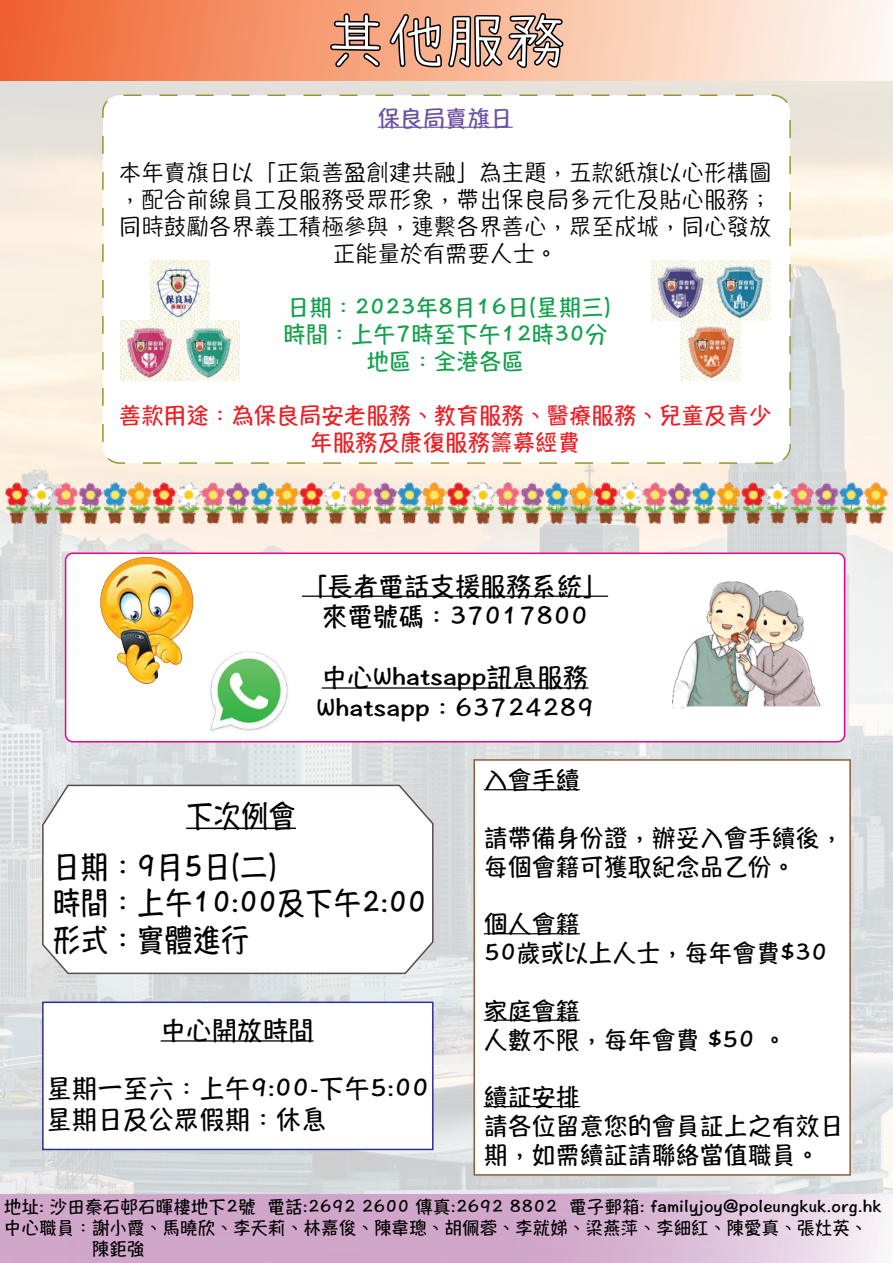
<style>
.page{position:relative;width:893px;height:1263px;background:#fff}
.page>*{position:absolute;margin:0;border:0;box-sizing:border-box;transform-origin:0 0}
.t1{font:60px "Seto Font SP";color:#fff}
.t2{font:30.75px/36.9px "Hannotate TC W7";color:#000;scale:.91 1}
.t3{font:30.3px "Hannotate TC W7";color:#000;scale:.91 1}
.t4{font:25.5px/30.6px "Hannotate TC W7";color:#000}
.t5{font:24px/28.8px "Hannotate TC W7";color:#000}
.t6{font:22.5px/27px "Hannotate TC W5";color:#000;text-align:center}
.t7{font:22.5px/27px "Hannotate TC W7";color:#0fa14a;text-align:center}
.t8{font:22.5px/27px "Hannotate TC W7";color:#ee1d23;text-align:center}
.t9{font:22.5px "Hannotate TC W7";color:#6b51a1}
.t10{font:17.7px "Hannotate TC W7";color:#000}
</style>
<div class="page">
<img style="left:0;top:0;width:893px;height:1194px">
<img style="left:5px;top:482px;width:883px;height:43px">
<div style="left:103px;top:95px;width:687px;height:368px;background:#fff;border-radius:17px"></div>
<div style="left:102px;top:94px;width:689px;height:370px;border:2px dashed #989535;border-radius:17px"></div>
<hr style="left:378px;top:127px;width:135px;height:1px;background:#6b51a1">
<img style="left:651px;top:261px;width:119px;height:59px">
<img style="left:681px;top:320px;width:59px;height:60px">
<img style="left:150px;top:261px;width:60px;height:59px">
<img style="left:120px;top:320px;width:119px;height:60px">
<div style="left:0;top:1px;width:893px;height:79px;background:linear-gradient(to right,#f1652e,#fffdf4)"></div>
<svg style="left:329px;top:13px;width:53px;height:55px;background:#c28061"></svg>
<svg style="left:389px;top:0;width:175px;height:69px;background:#c89479"></svg>
<svg style="left:0;top:1194px;width:892px;height:69px;background:#d6b2d2"></svg>
<div style="left:473px;top:759px;width:378px;height:417px;background:#fff;border:2px solid #8a5e3c"></div>
<hr style="left:484px;top:789px;width:96px;height:1px;background:#000">
<hr style="left:484px;top:933px;width:96px;height:1px;background:#000">
<hr style="left:484px;top:1019px;width:96px;height:2px;background:#000">
<hr style="left:484px;top:1106px;width:96px;height:1px;background:#000">
<div style="left:42px;top:1001px;width:392px;height:149px;background:#fff;border:2px solid #2e3092"></div>
<hr style="left:161px;top:1040px;width:153px;height:1px;background:#000">
<svg style="left:41px;top:783px;width:393px;height:192px"></svg>
<hr style="left:186px;top:827px;width:110px;height:2px;background:#000">
<div style="left:66px;top:553px;width:779px;height:189px;background:#fff;border-radius:7px"></div>
<div style="left:65px;top:552px;width:780px;height:190px;border:2px solid #ed028c;border-radius:7px"></div>
<hr style="left:302px;top:595px;width:306px;height:2px;background:#000">
<hr style="left:322px;top:687px;width:266px;height:2px;background:#000">
<img style="left:100px;top:557px;width:94px;height:126px">
<img style="left:210px;top:652px;width:78px;height:79px">
<img style="left:672px;top:581px;width:149px;height:127px">
<h1 class="t1" style="left:326px;top:6px;width:241px">其他服務</h1>
<p class="t9" style="left:378px;top:103px;width:137px">保良局賣旗日</p>
<p class="t6" style="left:119px;top:158px;width:654px">本年賣旗日以「正氣善盈創建共融」為主題，五款紙旗以心形構圖，配合前線員工及服務受眾形象，帶出保良局多元化及貼心服務；同時鼓勵各界義工積極參與，連繫各界善心，眾至成城，同心發放正能量於有需要人士。</p>
<p class="t7" style="left:283px;top:293px;width:329px">日期：2023年8月16日(星期三)時間：上午7時至下午12時30分地區：全港各區</p>
<p class="t8" style="left:119px;top:401px;width:654px">善款用途：為保良局安老服務、教育服務、醫療服務、兒童及青少年服務及康復服務籌募經費</p>
<h3 class="t4" style="left:302px;top:569px;width:307px;text-align:center">「長者電話支援服務系統」來電號碼︰37017800</h3>
<h3 class="t4" style="left:316px;top:661px;width:279px">中心Whatsapp訊息服務<br>Whatsapp︰63724289</h3>
<h3 class="t3" style="left:186px;top:796px;width:122px">下次例會</h3>
<h2 class="t2" style="left:53px;top:846px;width:412px">日期︰9月5日(二)<br>時間︰上午10:00及下午2:00形式︰實體進行</h2>
<h3 class="t4" style="left:161px;top:1014px;width:154px">中心開放時間</h3>
<h3 class="t4" style="left:46px;top:1072px;width:384px">星期一至六：上午9:00-下午5:00星期日及公眾假期：休息</h3>
<h3 class="t5" style="left:484px;top:765px;width:97px">入會手續</h3>
<h3 class="t5" style="left:484px;top:822px;width:361px">請帶備身份證，辦妥入會手續後，每個會籍可獲取紀念品乙份。</h3>
<h3 class="t5" style="left:484px;top:909px;width:345px">個人會籍<br>50歲或以上人士，每年會費$30</h3>
<h3 class="t5" style="left:484px;top:995px;width:304px">家庭會籍<br>人數不限，每年會費 $50 。</h3>
<h3 class="t5" style="left:484px;top:1081px;width:361px">續証安排<br>請各位留意您的會員証上之有效日期，如需續証請聯絡當值職員。</h3>
<p class="t10" style="left:4px;top:1195px;width:879px">地址: 沙田秦石邨石暉樓地下2號 電話:2692 2600 傳真:2692 8802 電子郵箱: familyjoy@poleungkuk.org.hk</p>
<p class="t10" style="left:4px;top:1216px;width:865px">中心職員：謝小霞、馬曉欣、李天莉、林嘉俊、陳韋璁、胡佩蓉、李就娣、梁燕萍、李細紅、陳愛真、張灶英、</p>
<p class="t10" style="left:92px;top:1237px;width:54px">陳鉅強</p>
</div>
